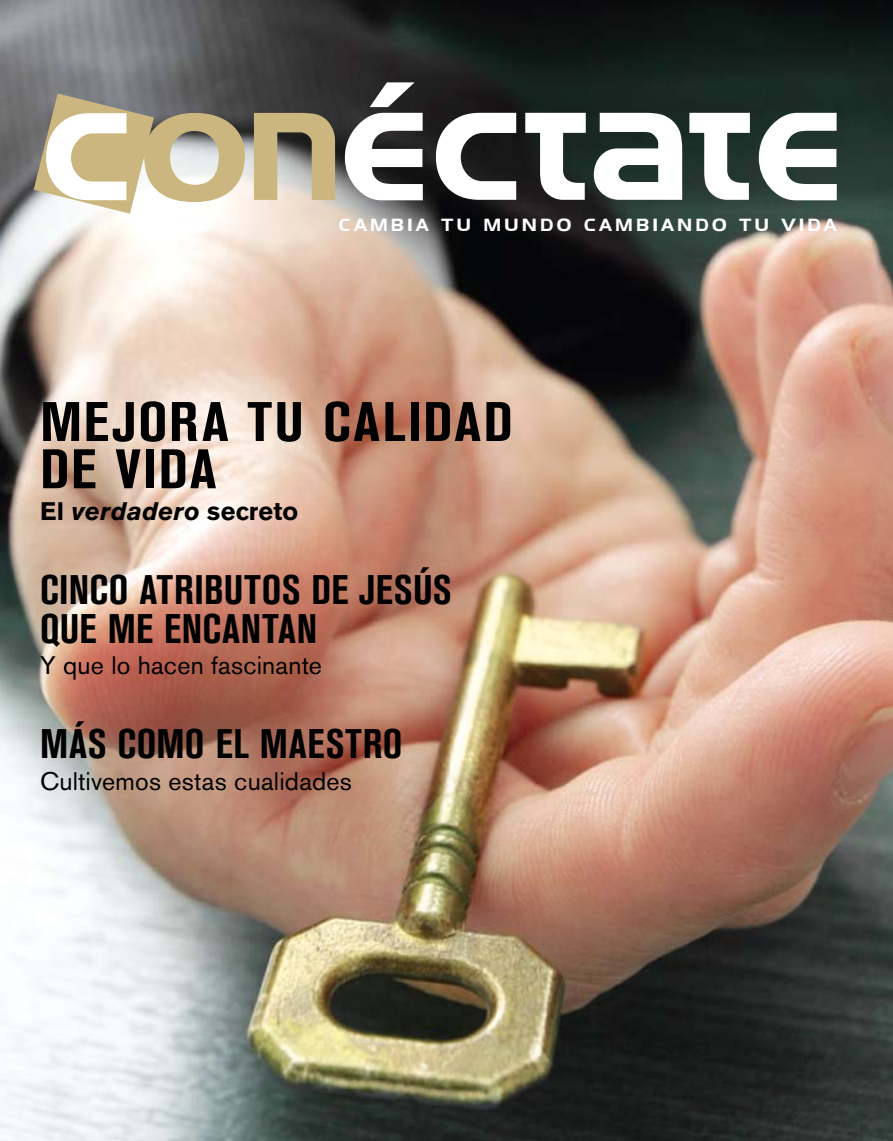
<style>
.page{position:relative;width:893px;height:1141px;background:#fff}
.page>*{position:absolute;margin:0;border:0;box-sizing:border-box;transform-origin:0 0}
.t1{font:700 condensed 55.12px/47.2px "Akzidenz Grotesk BE";letter-spacing:.035em;color:#000;scale:1.11 1}
.t2{font:700 condensed 40.95px/38.5px "Akzidenz Grotesk BE";letter-spacing:.015em;color:#000}
.t3{font:25.2px "Akzidenz Grotesk BE";letter-spacing:.01em;color:#000}
.t4{font:700 25.2px "Akzidenz Grotesk BE";letter-spacing:.01em;color:#000}
.t5{font:17.5px "Denmark";letter-spacing:.205em;color:#fff}
.s1{font-style:italic}
</style>
<div class="page">
<img style="left:0;top:0;width:893px;height:1141px">
<svg style="left:345px;top:82px;width:492px;height:118px"></svg>
<svg style="left:34px;top:93px;width:301px;height:121px"></svg>
<p class="t5" style="left:339px;top:214px;width:499px">CAMBIA TU MUNDO CAMBIANDO TU VIDA</p>
<h1 class="t1" style="left:40px;top:399px;width:427px">MEJORA TU CALIDAD<br>DE VIDA</h1>
<p class="t4" style="left:40px;top:496px;width:260px">El <span class="s1">verdadero</span> secreto</p>
<p class="t2" style="left:40px;top:571px;width:413px">CINCO ATRIBUTOS DE JESÚS<br>QUE ME ENCANTAN</p>
<p class="t3" style="left:40px;top:650px;width:283px">Y que lo hacen fascinante</p>
<p class="t2" style="left:40px;top:725px;width:364px">MÁS COMO EL MAESTRO</p>
<p class="t3" style="left:40px;top:766px;width:313px">Cultivemos estas cualidades</p>
</div>
